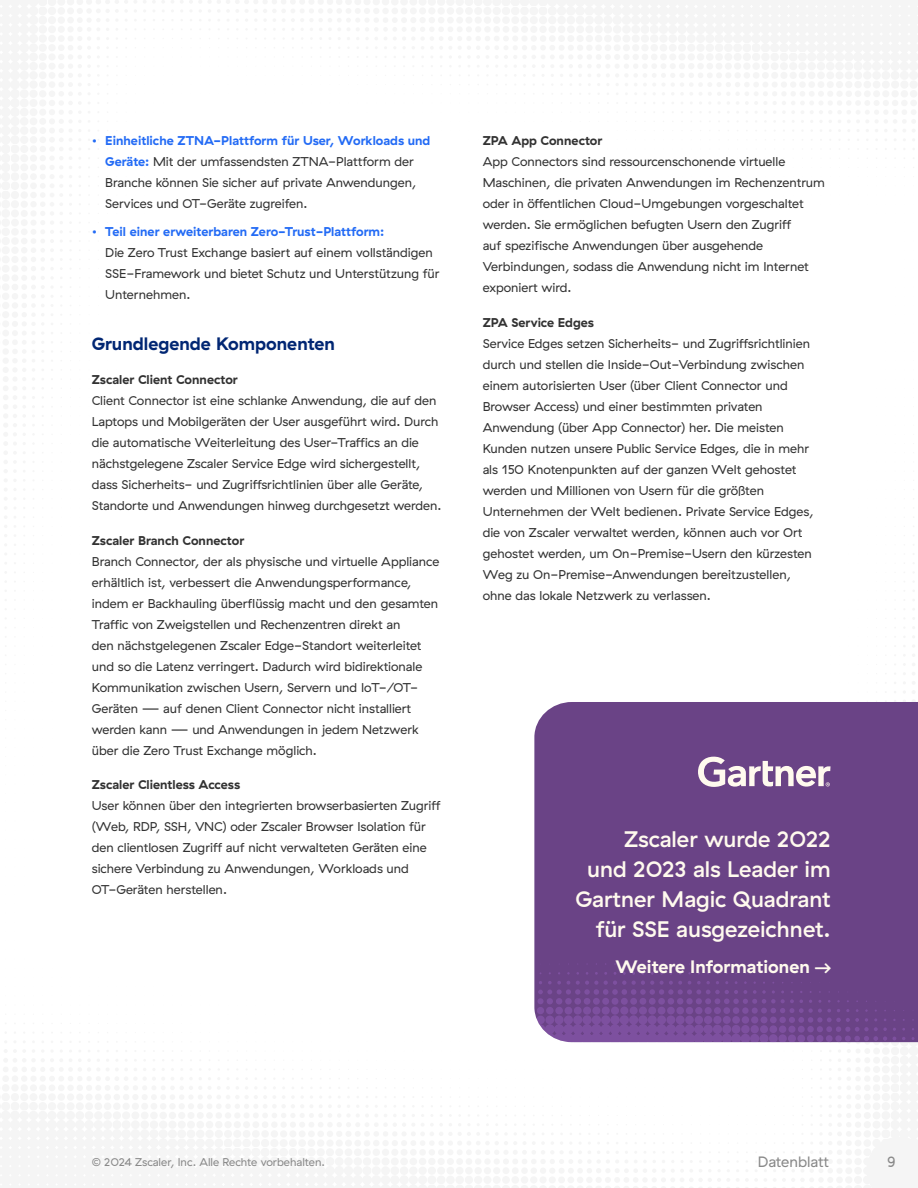
<style>
.page{position:relative;width:918px;height:1188px;background:#fff}
.page>*{position:absolute;margin:0;border:0;box-sizing:border-box;transform-origin:0 0}
.t1{font:500 22.5px/30px "GT Haptik ZS";color:#fffaee;text-align:right}
.t2{font:700 18px "GT Haptik ZS";color:#012673}
.t3{font:700 18px "GT Haptik ZS";color:#fffaee}
.t4{font:15px "GT Haptik ZS";color:#898989}
.t5{font:12.75px/21px "GT Haptik ZS";color:#323232}
.t6{font:700 12.75px "GT Haptik ZS";color:#323232}
.t7{font:11.25px "GT Haptik ZS";color:#898989}
.s1{color:#236bf5}
.s2{font-weight:700;color:#236bf5}
</style>
<div class="page">
<div style="left:534px;top:702px;width:384px;height:150px;background:#6a4386"></div>
<svg style="left:534px;top:852px;width:384px;height:190px;background:#6d4589"></svg>
<svg style="left:698px;top:757px;width:133px;height:30px;background:#a78eb0"></svg>
<svg style="left:815px;top:963px;width:16px;height:10px"></svg>
<p class="t5" style="left:105px;top:130px;width:327px;text-indent:-14px"><span class="s1">•</span> <span class="s2">Einheitliche ZTNA-Plattform für User, Workloads und Geräte:</span> Mit der umfassendsten ZTNA-Plattform der Branche können Sie sicher auf private Anwendungen, Services und OT-Geräte zugreifen.</p>
<p class="t5" style="left:105px;top:221px;width:336px;text-indent:-14px"><span class="s1">•</span> <span class="s2">Teil einer erweiterbaren Zero-Trust-Plattform:<br></span>Die Zero Trust Exchange basiert auf einem vollständigen SSE-Framework und bietet Schutz und Unterstützung für Unternehmen.</p>
<h2 class="t2" style="left:92px;top:333px;width:245px">Grundlegende Komponenten</h2>
<p class="t6" style="left:92px;top:372px;width:148px">Zscaler Client Connector</p>
<p class="t5" style="left:92px;top:391px;width:351px">Client Connector ist eine schlanke Anwendung, die auf den Laptops und Mobilgeräten der User ausgeführt wird. Durch die automatische Weiterleitung des User-Traffics an die nächstgelegene Zscaler Service Edge wird sichergestellt, dass Sicherheits- und Zugriffsrichtlinien über alle Geräte, Standorte und Anwendungen hinweg durchgesetzt werden.</p>
<p class="t6" style="left:92px;top:533px;width:154px">Zscaler Branch Connector</p>
<p class="t5" style="left:92px;top:551px;width:349px">Branch Connector, der als physische und virtuelle Appliance erhältlich ist, verbessert die Anwendungsperformance, indem er Backhauling überflüssig macht und den gesamten Traffic von Zweigstellen und Rechenzentren direkt an<br>den nächstgelegenen Zscaler Edge-Standort weiterleitet und so die Latenz verringert. Dadurch wird bidirektionale Kommunikation zwischen Usern, Servern und IoT-/OT-Geräten — auf denen Client Connector nicht installiert werden kann — und Anwendungen in jedem Netzwerk über die Zero Trust Exchange möglich.</p>
<p class="t6" style="left:92px;top:777px;width:150px">Zscaler Clientless Access</p>
<p class="t5" style="left:92px;top:796px;width:351px">User können über den integrierten browserbasierten Zugriff (Web, RDP, SSH, VNC) oder Zscaler Browser Isolation für den clientlosen Zugriff auf nicht verwalteten Geräten eine sichere Verbindung zu Anwendungen, Workloads und OT-Geräten herstellen.</p>
<p class="t6" style="left:483px;top:133px;width:121px">ZPA App Connector</p>
<p class="t5" style="left:483px;top:151px;width:344px">App Connectors sind ressourcenschonende virtuelle Maschinen, die privaten Anwendungen im Rechenzentrum oder in öffentlichen Cloud-Umgebungen vorgeschaltet werden. Sie ermöglichen befugten Usern den Zugriff<br>auf spezifische Anwendungen über ausgehende Verbindungen, sodass die Anwendung nicht im Internet exponiert wird.</p>
<p class="t6" style="left:483px;top:315px;width:113px">ZPA Service Edges</p>
<p class="t5" style="left:483px;top:333px;width:332px">Service Edges setzen Sicherheits- und Zugriffsrichtlinien durch und stellen die Inside-Out-Verbindung zwischen einem autorisierten User (über Client Connector und Browser Access) und einer bestimmten privaten Anwendung (über App Connector) her. Die meisten Kunden nutzen unsere Public Service Edges, die in mehr als 150 Knotenpunkten auf der ganzen Welt gehostet werden und Millionen von Usern für die größten Unternehmen der Welt bedienen. Private Service Edges, die von Zscaler verwaltet werden, können auch vor Ort gehostet werden, um On-Premise-Usern den kürzesten Weg zu On-Premise-Anwendungen bereitzustellen, ohne das lokale Netzwerk zu verlassen.</p>
<h1 class="t1" style="left:575px;top:824px;width:257px">Zscaler wurde 2022<br>und 2023 als Leader im<br>Gartner Magic Quadrant für SSE ausgezeichnet.</h1>
<h2 class="t3" style="left:615px;top:956px;width:217px">Weitere Informationen ★</h2>
<p class="t7" style="left:92px;top:1156px;width:235px">© 2024 Zscaler, Inc. Alle Rechte vorbehalten.</p>
<p class="t4" style="left:758px;top:1153px;width:73px">Datenblatt</p>
<p class="t4" style="left:887px;top:1153px;width:10px">9</p>
</div>
